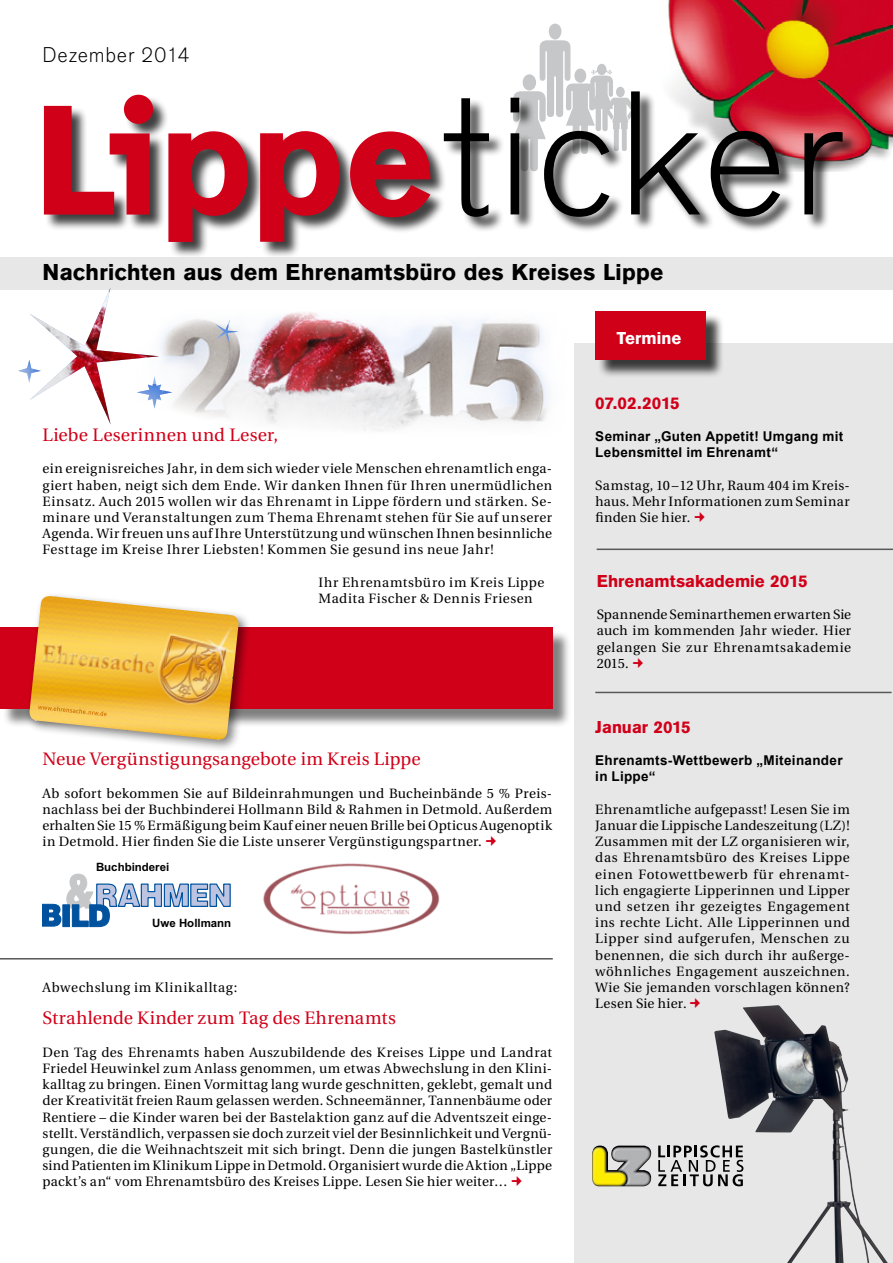
<style>
.page{position:relative;width:893px;height:1263px;background:#fff}
.page>*{position:absolute;margin:0;border:0;box-sizing:border-box;transform-origin:0 0}
.t1{font:700 24px "Accius T";letter-spacing:.01em;color:#000}
.t2{font:22.35px "Accius T Ligh";letter-spacing:.03em;color:#000}
.t3{font:18px "Utopia";letter-spacing:.01em;color:#d10019}
.t4{font:700 18px "Accius T";letter-spacing:.005em;color:#d10019}
.t5{font:700 18px "Accius T";color:#fff}
.t6{font:13.5px/16.2px "Utopia";letter-spacing:.03em;color:#000;text-align:justify}
.t7{font:700 13.5px/16.2px "Arial";letter-spacing:.025em;color:#000}
.t8{font:13.5px "Utopia";letter-spacing:.05em;color:#000}
.t9{font:700 11.4px "Arial";color:#000}
</style>
<div class="page">
<div style="left:574px;top:344px;width:319px;height:919px;background:#e7e7e8"></div>
<div style="left:0;top:257px;width:893px;height:32px;background:#e7e7e8"></div>
<img style="left:668px;top:0;width:225px;height:166px">
<svg style="left:522px;top:24px;width:103px;height:67px"></svg>
<div style="left:44px;top:95px;width:403px;height:163px;background:#000;opacity:.75"></div>
<svg style="left:168px;top:131px;width:80px;height:111px"></svg>
<svg style="left:260px;top:131px;width:80px;height:111px"></svg>
<svg style="left:350px;top:131px;width:80px;height:86px;background:#c33c4c"></svg>
<div style="left:124px;top:95px;width:29px;height:29px;background:#d10019;border-radius:50%"></div>
<svg style="left:44px;top:106px;width:106px;height:109px"></svg>
<div style="left:444px;top:92px;width:415px;height:141px;background:#000;opacity:.75"></div>
<svg style="left:444px;top:91px;width:399px;height:126px"></svg>
<div style="left:598px;top:313px;width:126px;height:65px;background:#000;opacity:.75"></div>
<div style="left:595px;top:311px;width:111px;height:49px;background:#d10019"></div>
<hr style="left:597px;top:549px;width:296px;height:1px;background:#58585a">
<div style="left:2px;top:630px;width:569px;height:98px;background:#000;opacity:.5"></div>
<div style="left:0;top:628px;width:553px;height:81px;background:#d10019"></div>
<div style="left:25px;top:592px;width:227px;height:161px;background:#000;opacity:.5"></div>
<img style="left:29px;top:596px;width:210px;height:144px">
<svg style="left:220px;top:611px;width:20px;height:5px"></svg>
<svg style="left:29px;top:706px;width:78px;height:16px"></svg>
<hr style="left:595px;top:692px;width:297px;height:1px;background:#58585a">
<svg style="left:43px;top:873px;width:188px;height:54px"></svg>
<img style="left:263px;top:863px;width:177px;height:71px">
<hr style="left:0;top:958px;width:553px;height:1px;background:#58585a">
<img style="left:172px;top:312px;width:378px;height:119px">
<img style="left:592px;top:1145px;width:59px;height:41px">
<svg style="left:658px;top:1145px;width:56px;height:41px"></svg>
<img style="left:714px;top:1005px;width:174px;height:258px">
<svg style="left:18px;top:288px;width:154px;height:137px"></svg>
<img style="left:137px;top:384px;width:35px;height:25px">
<img style="left:216px;top:319px;width:23px;height:25px">
<h2 class="t2" style="left:43px;top:42px;width:149px">Dezember 2014</h2>
<h1 class="t1" style="left:43px;top:259px;width:623px">Nachrichten aus dem Ehrenamtsbüro des Kreises Lippe</h1>
<h3 class="t3" style="left:43px;top:425px;width:237px">Liebe Leserinnen und Leser,</h3>
<p class="t6" style="left:43px;top:461px;width:511px">ein ereignisreiches Jahr, in dem sich wieder viele Menschen ehrenamtlich enga&shy;giert haben, neigt sich dem Ende. Wir danken Ihnen für Ihren unermüdlichen Einsatz. Auch 2015 wollen wir das Ehrenamt in Lippe fördern und stärken. Se&shy;minare und Veranstaltungen zum Thema Ehrenamt stehen für Sie auf unserer Agenda. Wir freuen uns auf Ihre Unterstützung und wünschen Ihnen besinnliche Festtage im Kreise Ihrer Liebsten! Kommen Sie gesund ins neue Jahr!</p>
<p class="t6" style="left:319px;top:574px;width:227px">Ihr Ehrenamtsbüro im Kreis Lippe<br>Madita Fischer &amp; Dennis Friesen</p>
<h3 class="t3" style="left:43px;top:749px;width:380px">Neue Vergünstigungsangebote im Kreis Lippe</h3>
<p class="t6" style="left:43px;top:785px;width:511px">Ab sofort bekommen Sie auf Bildeinrahmungen und Bucheinbände 5 % Preis&shy;nachlass bei der Buchbinderei Hollmann Bild &amp; Rahmen in Detmold. Außerdem erhalten Sie 15 % Ermäßigung beim Kauf einer neuen Brille bei Opticus Augenoptik in Detmold. Hier finden Sie die Liste unserer Vergünstigungspartner.</p>
<p class="t9" style="left:96px;top:859px;width:75px">Buchbinderei</p>
<p class="t9" style="left:152px;top:915px;width:81px">Uwe Hollmann</p>
<p class="t8" style="left:43px;top:980px;width:196px">Abwechslung im Klinikalltag:</p>
<h3 class="t3" style="left:43px;top:1008px;width:355px">Strahlende Kinder zum Tag des Ehrenamts</h3>
<p class="t6" style="left:43px;top:1044px;width:511px">Den Tag des Ehrenamts haben Auszubildende des Kreises Lippe und Landrat Friedel Heuwinkel zum Anlass genommen, um etwas Abwechslung in den Klini&shy;kalltag zu bringen. Einen Vormittag lang wurde geschnitten, geklebt, gemalt und der Kreativität freien Raum gelassen werden. Schneemänner, Tannenbäume oder Rentiere – die Kinder waren bei der Bastelaktion ganz auf die Adventszeit einge&shy;stellt. Verständlich, verpassen sie doch zurzeit viel der Besinnlichkeit und Vergnü&shy;gungen, die die Weihnachtszeit mit sich bringt. Denn die jungen Bastelkünstler sind Patienten im Klinikum Lippe in Detmold. Organisiert wurde die Aktion „Lippe packt’s an“ vom Ehrenamtsbüro des Kreises Lippe. Lesen Sie hier weiter…</p>
<h3 class="t5" style="left:617px;top:328px;width:66px">Termine</h3>
<h3 class="t4" style="left:595px;top:393px;width:86px">07.02.2015</h3>
<p class="t7" style="left:595px;top:429px;width:250px">Seminar „Guten Appetit! Umgang mit<br>Lebensmittel im Ehrenamt“</p>
<p class="t6" style="left:595px;top:477px;width:256px">Samstag, 10–12 Uhr, Raum 404 im Kreis&shy;haus. Mehr Informationen zum Seminar finden Sie hier.</p>
<h3 class="t4" style="left:597px;top:571px;width:212px">Ehrenamtsakademie 2015</h3>
<p class="t6" style="left:597px;top:607px;width:256px">Spannende Seminarthemen erwarten Sie auch im kommenden Jahr wieder. Hier gelangen Sie zur Ehrenamtsakademie 2015.</p>
<h3 class="t4" style="left:595px;top:717px;width:97px">Januar 2015</h3>
<p class="t7" style="left:595px;top:753px;width:249px">Ehrenamts-Wettbewerb „Miteinander in Lippe“</p>
<p class="t6" style="left:595px;top:801px;width:256px">Ehrenamtliche aufgepasst! Lesen Sie im Januar die Lippische Landeszeitung (LZ)!<br>Zusammen mit der LZ organisieren wir, das Ehrenamtsbüro des Kreises Lippe einen Fotowettbewerb für ehrenamt&shy;lich engagierte Lipperinnen und Lipper und setzen ihr gezeigtes Engagement ins rechte Licht. Alle Lipperinnen und Lipper sind aufgerufen, Menschen zu benennen, die sich durch ihr außerge&shy;wöhnliches Engagement auszeichnen.<br>Wie Sie jemanden vorschlagen können?<br>Lesen Sie hier.</p>
</div>
